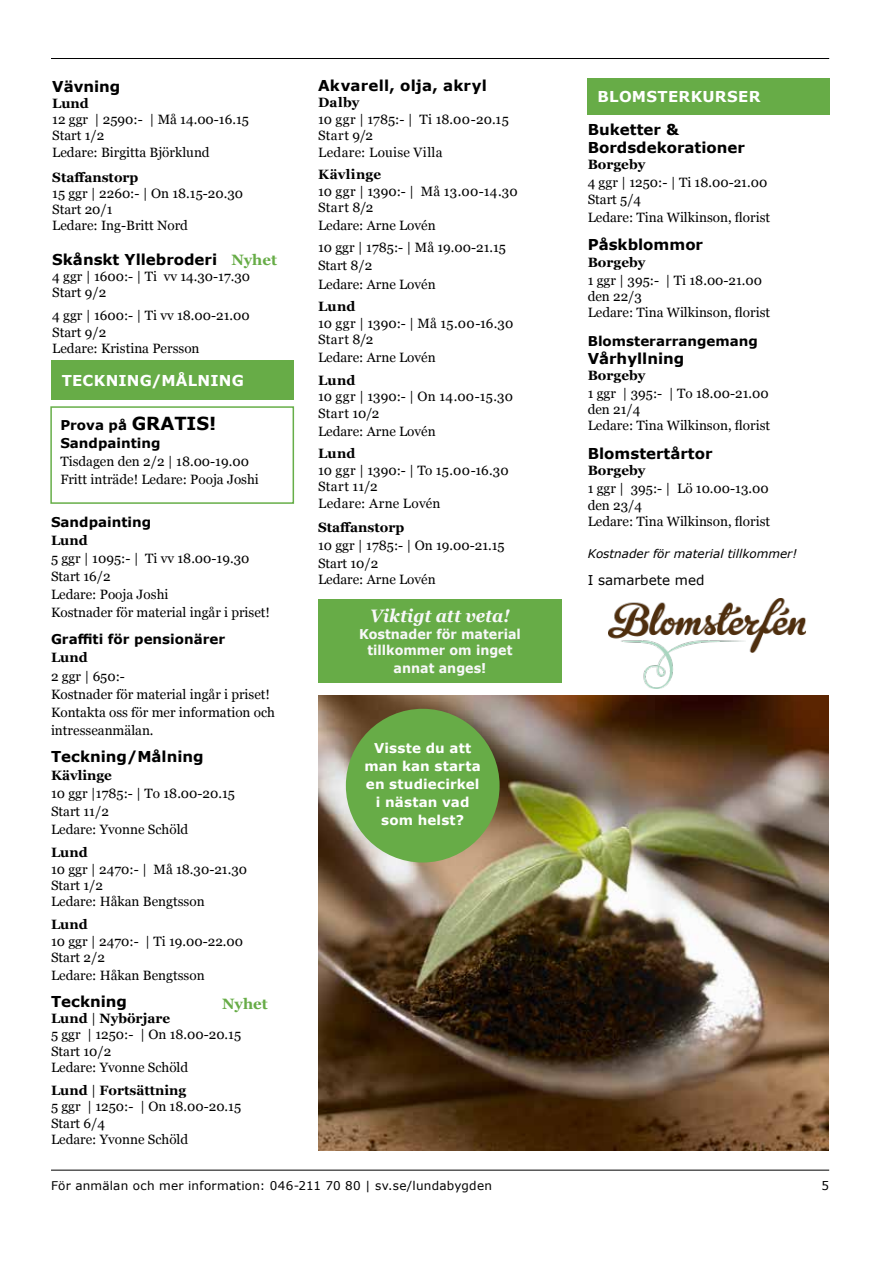
<style>
.page{position:relative;width:893px;height:1263px;background:#fff}
.page>*{position:absolute;margin:0;border:0;box-sizing:border-box;transform-origin:0 0}
.t1{font:italic 700 18px "Georgia";color:#f8f8f9;scale:.94 1}
.t2{font:700 15px/18px "Verdana";color:#000}
.t3{font:700 15px "Verdana";letter-spacing:.015em;color:#fff}
.t4{font:700 15px "Georgia";color:#67ac47}
.t5{font:13.5px/16.2px "Georgia";color:#000}
.t6{font:13.5px/16.5px "Georgia";letter-spacing:.02em;color:#000}
.t7{font:700 13.5px "Georgia";color:#000}
.t8{font:700 13.5px/18px "Verdana";color:#000}
.t9{font:700 13.5px/18px "Verdana";letter-spacing:.015em;color:#fff;text-align:center}
.t10{font:13.5px/16.5px "Georgia";letter-spacing:.025em;color:#000}
.t11{font:700 13.5px/16.2px "Verdana";color:#f8f8f9;text-align:center;scale:.94 1}
.t12{font:13.5px "Verdana";color:#000}
.t13{font:700 13.5px "Georgia";letter-spacing:.02em;color:#000}
.t14{font:12px "Verdana";letter-spacing:.02em;color:#000}
.t15{font:italic 12px "Verdana";color:#000}
.s1{font-size:18px}
.s2{font-weight:700}
</style>
<div class="page">
<hr style="left:51px;top:1170px;width:778px;height:1px;background:#000">
<hr style="left:51px;top:58px;width:778px;height:1px;background:#000">
<div style="left:51px;top:361px;width:242px;height:39px;background:#67ac47"></div>
<div style="left:50px;top:406px;width:244px;height:98px;border:2px solid #66ae48"></div>
<div style="left:318px;top:599px;width:244px;height:83px;background:#67ac47"></div>
<div style="left:587px;top:78px;width:242px;height:37px;background:#67ac47"></div>
<img style="left:318px;top:695px;width:510px;height:456px">
<div style="left:346px;top:709px;width:154px;height:153px;background:#67ac47;border-radius:50%"></div>
<img style="left:608px;top:599px;width:198px;height:89px">
<p class="t2" style="left:52px;top:77px;width:70px">Vävning</p>
<p class="t7" style="left:52px;top:95px;width:38px">Lund</p>
<p class="t5" style="left:52px;top:112px;width:198px">12 ggr | 2590:- | Må 14.00-16.15<br>Start 1/2<br>Ledare: Birgitta Björklund</p>
<p class="t7" style="left:52px;top:168px;width:88px">Staffanstorp</p>
<p class="t5" style="left:52px;top:185px;width:192px">15 ggr | 2260:- | On 18.15-20.30<br>Start 20/1<br>Ledare: Ing-Britt Nord</p>
<p class="t2" style="left:52px;top:250px;width:166px">Skånskt Yllebroderi</p>
<p class="t5" style="left:52px;top:268px;width:199px">4 ggr | 1600:- | Ti vv 14.30-17.30<br>Start 9/2</p>
<p class="t5" style="left:52px;top:308px;width:199px">4 ggr | 1600:- | Ti vv 18.00-21.00<br>Start 9/2<br>Ledare: Kristina Persson</p>
<p class="t4" style="left:231px;top:250px;width:47px">Nyhet</p>
<p class="t3" style="left:62px;top:370px;width:184px">TECKNING/MÅLNING</p>
<p class="t8" style="left:60px;top:416px;width:158px">Prova på <span class="s1">GRATIS!<br></span>Sandpainting</p>
<p class="t5" style="left:60px;top:453px;width:200px;line-height:18.1px">Tisdagen den 2/2 | 18.00-19.00<br>Fritt inträde! Ledare: Pooja Joshi</p>
<p class="t8" style="left:51px;top:513px;width:102px">Sandpainting</p>
<p class="t7" style="left:51px;top:532px;width:38px">Lund</p>
<p class="t5" style="left:51px;top:550px;width:220px;line-height:18.1px">5 ggr | 1095:- | Ti vv 18.00-19.30<br>Start 16/2<br>Ledare: Pooja Joshi<br>Kostnader för material ingår i priset!</p>
<p class="t8" style="left:51px;top:630px;width:176px">Graffiti för pensionärer</p>
<p class="t7" style="left:51px;top:649px;width:38px">Lund</p>
<p class="t5" style="left:51px;top:667px;width:226px;line-height:18.1px">2 ggr | 650:-<br>Kostnader för material ingår i priset!<br>Kontakta oss för mer information och intresseanmälan.</p>
<p class="t2" style="left:51px;top:747px;width:154px">Teckning/Målning</p>
<p class="t7" style="left:51px;top:766px;width:62px">Kävlinge</p>
<p class="t5" style="left:51px;top:784px;width:185px;line-height:18.1px">10 ggr |1785:- | To 18.00-20.15<br>Start 11/2<br>Ledare: Yvonne Schöld</p>
<p class="t7" style="left:51px;top:844px;width:38px">Lund</p>
<p class="t5" style="left:51px;top:861px;width:198px">10 ggr | 2470:- | Må 18.30-21.30<br>Start 1/2<br>Ledare: Håkan Bengtsson</p>
<p class="t7" style="left:51px;top:916px;width:38px">Lund</p>
<p class="t5" style="left:51px;top:933px;width:194px">10 ggr | 2470:- | Ti 19.00-22.00<br>Start 2/2</p>
<p class="t5" style="left:51px;top:967px;width:155px">Ledare: Håkan Bengtsson</p>
<p class="t2" style="left:51px;top:992px;width:78px">Teckning</p>
<p class="t5" style="left:51px;top:1011px;width:192px"><span class="s2">Lund</span> | <span class="s2">Nybörjare<br></span>5 ggr | 1250:- | On 18.00-20.15<br>Start 10/2<br>Ledare: Yvonne Schöld</p>
<p class="t5" style="left:51px;top:1083px;width:192px"><span class="s2">Lund</span> | <span class="s2">Fortsättning<br></span>5 ggr | 1250:- | On 18.00-20.15<br>Start 6/4<br>Ledare: Yvonne Schöld</p>
<p class="t4" style="left:222px;top:994px;width:47px">Nyhet</p>
<p class="t2" style="left:318px;top:76px;width:170px">Akvarell, olja, akryl</p>
<p class="t7" style="left:318px;top:94px;width:43px">Dalby</p>
<p class="t10" style="left:318px;top:111px;width:192px">10 ggr | 1785:- | Ti 18.00-20.15<br>Start 9/2<br>Ledare: Louise Villa</p>
<p class="t13" style="left:318px;top:166px;width:65px">Kävlinge</p>
<p class="t6" style="left:318px;top:183px;width:201px">10 ggr | 1390:- | Må 13.00-14.30<br>Start 8/2</p>
<p class="t5" style="left:318px;top:215px;width:190px;line-height:22.2px">Ledare: Arne Lovén<br>10 ggr | 1785:- | Må 19.00-21.15</p>
<p class="t5" style="left:318px;top:257px;width:119px;line-height:18.1px">Start 8/2<br>Ledare: Arne Lovén</p>
<p class="t7" style="left:318px;top:298px;width:39px">Lund</p>
<p class="t6" style="left:318px;top:315px;width:197px">10 ggr | 1390:- | Må 15.00-16.30<br>Start 8/2</p>
<p class="t5" style="left:318px;top:350px;width:119px">Ledare: Arne Lovén</p>
<p class="t7" style="left:318px;top:371px;width:39px">Lund</p>
<p class="t6" style="left:318px;top:388px;width:196px">10 ggr | 1390:- | On 14.00-15.30<br>Start 10/2</p>
<p class="t5" style="left:318px;top:423px;width:119px">Ledare: Arne Lovén</p>
<p class="t7" style="left:318px;top:445px;width:39px">Lund</p>
<p class="t6" style="left:318px;top:462px;width:192px">10 ggr | 1390:- | To 15.00-16.30<br>Start 11/2<br>Ledare: Arne Lovén</p>
<p class="t7" style="left:318px;top:518px;width:88px">Staffanstorp</p>
<p class="t5" style="left:318px;top:536px;width:188px;line-height:18.1px">10 ggr | 1785:- | On 19.00-21.15<br>Start 10/2</p>
<p class="t5" style="left:318px;top:572px;width:119px">Ledare: Arne Lovén</p>
<h1 class="t1" style="left:370px;top:604px;width:150px">Viktigt att veta!</h1>
<p class="t11" style="left:359px;top:625px;width:174px">Kostnader för material tillkommer om inget</p>
<p class="t11" style="left:394px;top:659px;width:100px">annat anges!</p>
<p class="t9" style="left:364px;top:738px;width:118px">Visste du att man kan starta en studiecirkel i nästan vad som helst?</p>
<p class="t3" style="left:598px;top:86px;width:164px">BLOMSTERKURSER</p>
<p class="t2" style="left:588px;top:120px;width:159px">Buketter &amp;<br>Bordsdekorationer</p>
<p class="t7" style="left:588px;top:156px;width:59px">Borgeby</p>
<p class="t5" style="left:588px;top:175px;width:181px">4 ggr | 1250:- | Ti 18.00-21.00<br>Start 5/4</p>
<p class="t5" style="left:588px;top:209px;width:184px">Ledare: Tina Wilkinson, florist</p>
<p class="t2" style="left:588px;top:236px;width:117px">Påskblommor</p>
<p class="t7" style="left:588px;top:253px;width:59px">Borgeby</p>
<p class="t5" style="left:588px;top:272px;width:184px">1 ggr | 395:- | Ti 18.00-21.00 den 22/3<br>Ledare: Tina Wilkinson, florist</p>
<p class="t8" style="left:588px;top:332px;width:172px">Blomsterarrangemang</p>
<p class="t2" style="left:588px;top:349px;width:98px">Vårhyllning</p>
<p class="t7" style="left:588px;top:367px;width:59px">Borgeby</p>
<p class="t5" style="left:588px;top:385px;width:184px">1 ggr | 395:- | To 18.00-21.00 den 21/4<br>Ledare: Tina Wilkinson, florist</p>
<p class="t2" style="left:588px;top:444px;width:126px">Blomstertårtor</p>
<p class="t7" style="left:588px;top:462px;width:59px">Borgeby</p>
<p class="t5" style="left:588px;top:481px;width:184px">1 ggr | 395:- | Lö 10.00-13.00 den 23/4<br>Ledare: Tina Wilkinson, florist</p>
<p class="t15" style="left:588px;top:546px;width:211px">Kostnader för material tillkommer!</p>
<p class="t12" style="left:588px;top:571px;width:118px">I samarbete med</p>
<p class="t14" style="left:51px;top:1177px;width:443px">För anmälan och mer information: 046-211 70 80 | sv.se/lundabygden</p>
<p class="t14" style="left:822px;top:1177px;width:9px">5</p>
</div>
